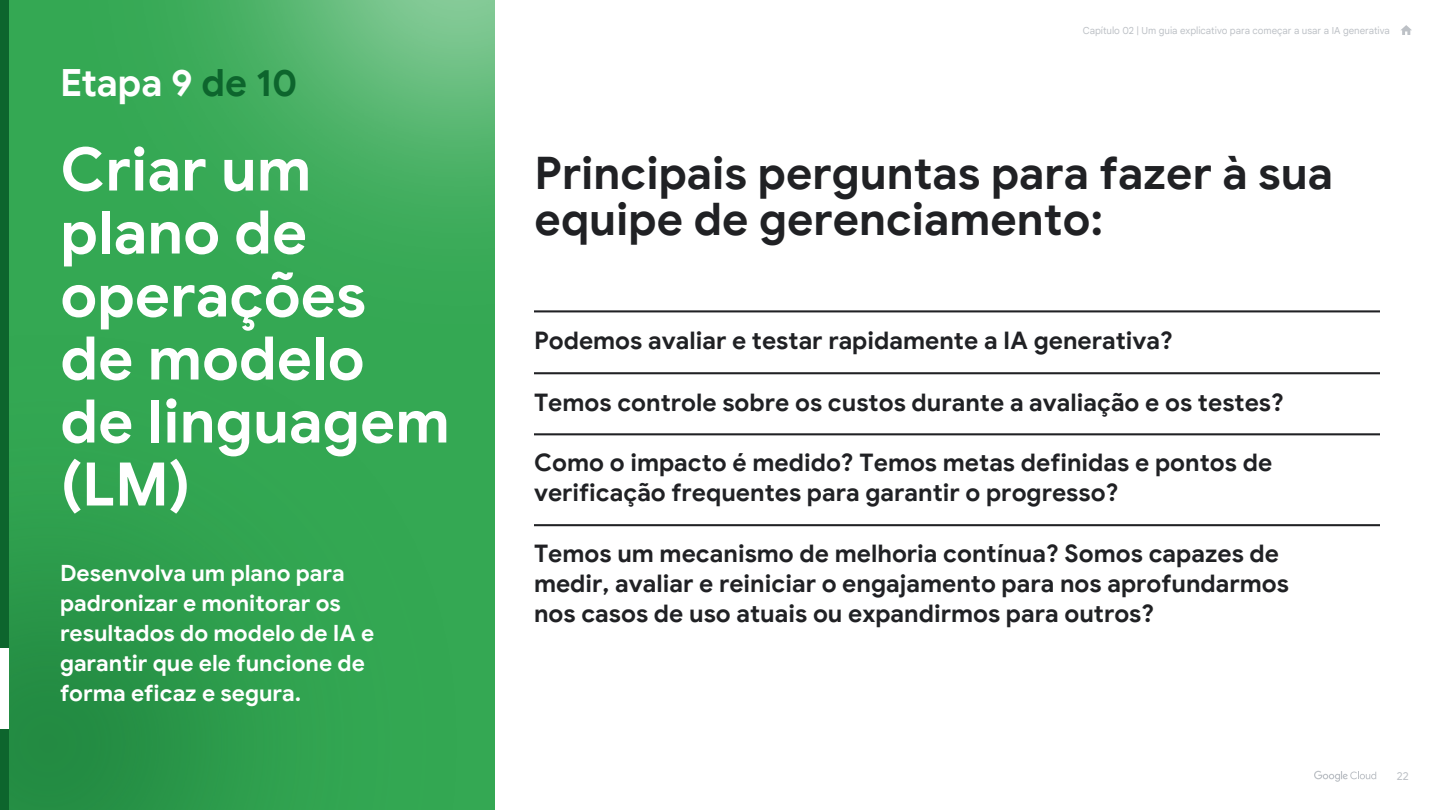
<style>
.page{position:relative;width:1440px;height:810px;background:#fff}
.page>*{position:absolute;margin:0;border:0;box-sizing:border-box;transform-origin:0 0}
.STEPS_Sml{font:700 60px/63px "Google Sans";color:#fff}
.SUB_3_Lrg{font:700 45px/45.8px "Google Sans";color:#202124}
.SUB_4_Eyebrow{font:700 37.5px "Google Sans";letter-spacing:-.005em;color:#fff}
.Paragraph_Style_1{font:700 24.22px/29.8px "Google Sans";color:#202124}
.BODY_Highlight_1{font:700 24.22px/29.8px "Google Sans";color:#202124}
.SUB_2_Med{font:700 22.5px/30px "Google Sans";color:#fff}
.t1{font:11.25px "Google Sans";color:#bdc1c6}
.BODY_Body{font:9.75px "Google Sans Text";color:#bdc1c6}
.s1{color:#0d652d}
</style>
<div class="page">
<img style="left:9px;top:0;width:486px;height:262px">
<img style="left:9px;top:262px;width:672px;height:548px">
<div style="left:0;top:0;width:9px;height:81px;background:#0d652d"></div>
<div style="left:0;top:162px;width:9px;height:81px;background:#0d652d"></div>
<div style="left:0;top:324px;width:9px;height:81px;background:#0d652d"></div>
<div style="left:0;top:486px;width:9px;height:81px;background:#0d652d"></div>
<div style="left:0;top:81px;width:9px;height:81px;background:#0d652d"></div>
<div style="left:0;top:243px;width:9px;height:81px;background:#0d652d"></div>
<div style="left:0;top:405px;width:9px;height:81px;background:#0d652d"></div>
<div style="left:0;top:567px;width:9px;height:81px;background:#0d652d"></div>
<div style="left:0;top:729px;width:9px;height:81px;background:#0d652d"></div>
<hr style="left:534px;top:310px;width:846px;height:2px;background:#202124">
<hr style="left:534px;top:524px;width:846px;height:2px;background:#202124">
<hr style="left:534px;top:372px;width:846px;height:2px;background:#202124">
<hr style="left:534px;top:433px;width:846px;height:2px;background:#202124">
<svg style="left:1401px;top:25px;width:11px;height:10px"></svg>
<svg style="left:1314px;top:771px;width:62px;height:11px"></svg>
<p class="SUB_4_Eyebrow" style="left:60px;top:60px;width:239px">Etapa 9 <span class="s1">de 10</span></p>
<p class="STEPS_Sml" style="left:60px;top:141px;width:391px">Criar um plano de operações de modelo de linguagem (LM)</p>
<p class="SUB_2_Med" style="left:60px;top:560px;width:316px">Desenvolva um plano para padronizar e monitorar os resultados do modelo de IA e garantir que ele funcione de forma eficaz e segura.</p>
<p class="BODY_Body" style="left:1083px;top:23px;width:308px">Capítulo 02 | Um guia explicativo para começar a usar a IA generativa</p>
<p class="SUB_3_Lrg" style="left:535px;top:153px;width:800px">Principais perguntas para fazer à sua equipe de gerenciamento:</p>
<p class="Paragraph_Style_1" style="left:534px;top:327px;width:641px">Podemos avaliar e testar rapidamente a IA generativa?</p>
<p class="BODY_Highlight_1" style="left:534px;top:389px;width:752px">Temos controle sobre os custos durante a avaliação e os testes?</p>
<p class="BODY_Highlight_1" style="left:534px;top:449px;width:740px">Como o impacto é medido? Temos metas definidas e pontos de verificação frequentes para garantir o progresso?</p>
<p class="Paragraph_Style_1" style="left:534px;top:540px;width:757px">Temos um mecanismo de melhoria contínua? Somos capazes de medir, avaliar e reiniciar o engajamento para nos aprofundarmos nos casos de uso atuais ou expandirmos para outros?</p>
<p class="t1" style="left:1397px;top:769px;width:13px">22</p>
</div>
